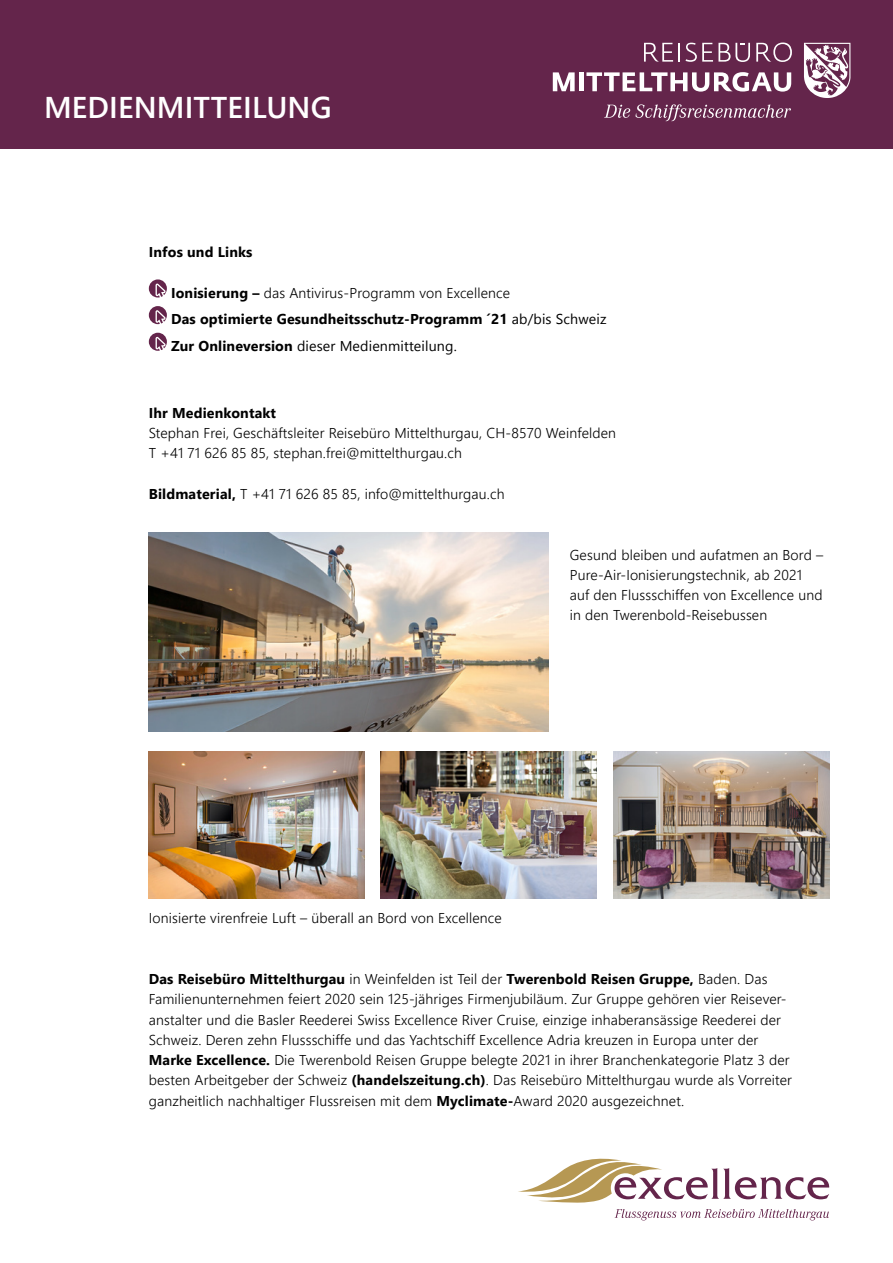
<style>
.page{position:relative;width:893px;height:1263px;background:#fff}
.page>*{position:absolute;margin:0;border:0;box-sizing:border-box;transform-origin:0 0}
.t1{font:600 30px "Segoe UI";letter-spacing:.005em;color:#fff}
.t2{font:300 14.25px/20.2px "Segoe UI";letter-spacing:.01em;color:#000}
.t3{font:700 14.25px/26.7px "Segoe UI";letter-spacing:.01em;color:#000}
.s1{font-weight:300}
.s2{font-weight:400}
.s3{font-weight:700}
</style>
<div class="page">
<div style="left:0;top:0;width:893px;height:149px;background:#64254b"></div>
<div style="left:579px;top:72px;width:5px;height:19px;background:#fff"></div>
<svg style="left:644px;top:43px;width:106px;height:19px"></svg>
<svg style="left:756px;top:43px;width:36px;height:19px"></svg>
<svg style="left:804px;top:43px;width:46px;height:55px"></svg>
<svg style="left:604px;top:104px;width:187px;height:17px"></svg>
<svg style="left:553px;top:72px;width:22px;height:19px"></svg>
<svg style="left:586px;top:72px;width:205px;height:20px"></svg>
<svg style="left:615px;top:1209px;width:214px;height:11px"></svg>
<svg style="left:518px;top:1159px;width:311px;height:44px"></svg>
<svg style="left:149px;top:279px;width:18px;height:18px"></svg>
<svg style="left:149px;top:306px;width:18px;height:18px"></svg>
<svg style="left:149px;top:333px;width:18px;height:18px"></svg>
<img style="left:149px;top:533px;width:400px;height:198px">
<img style="left:149px;top:752px;width:216px;height:146px">
<img style="left:380px;top:752px;width:216px;height:146px">
<img style="left:613px;top:752px;width:216px;height:146px">
<h1 class="t1" style="left:44px;top:84px;width:289px">MEDIENMITTEILUNG</h1>
<p class="t3" style="left:149px;top:238px;width:105px">Infos und Links</p>
<p class="t3" style="left:171px;top:279px;width:437px">Ionisierung – <span class="s1">das Antivirus-Programm von Excellence<br></span>Das optimierte Gesundheitsschutz-Programm ´21 <span class="s2">ab/bis Schweiz<br></span>Zur Onlineversion <span class="s2">dieser Medienmitteilung.</span></p>
<p class="t3" style="left:149px;top:399px;width:129px">Ihr Medienkontakt</p>
<p class="t2" style="left:149px;top:422px;width:469px">Stephan Frei, Geschäftsleiter Reisebüro Mittelthurgau, CH-8570 Weinfelden<br>T +41 71 626 85 85, stephan.frei@mittelthurgau.ch</p>
<p class="t2" style="left:149px;top:483px;width:357px"><span class="s3">Bildmaterial,</span> T +41 71 626 85 85, info@mittelthurgau.ch</p>
<p class="t2" style="left:570px;top:544px;width:255px">Gesund bleiben und aufatmen an Bord – Pure-Air-Ionisierungstechnik, ab 2021 auf den Flussschiffen von Excellence und in den Twerenbold-Reisebussen</p>
<p class="t2" style="left:149px;top:907px;width:355px">Ionisierte virenfreie Luft – überall an Bord von Excellence</p>
<p class="t2" style="left:149px;top:968px;width:645px"><span class="s3">Das Reisebüro Mittelthurgau</span> in Weinfelden ist Teil der <span class="s3">Twerenbold Reisen Gruppe,</span> Baden. Das Familienunternehmen feiert 2020 sein 125-jähriges Firmenjubiläum. Zur Gruppe gehören vier Reisever&shy;anstalter und die Basler Reederei Swiss Excellence River Cruise, einzige inhaberansässige Reederei der Schweiz. Deren zehn Flussschiffe und das Yachtschiff Excellence Adria kreuzen in Europa unter der <span class="s3">Marke Excellence.</span> Die Twerenbold Reisen Gruppe belegte 2021 in ihrer Branchenkategorie Platz 3 der besten Arbeitgeber der Schweiz <span class="s3">(handelszeitung.ch)</span>. Das Reisebüro Mittelthurgau wurde als Vorreiter ganzheitlich nachhaltiger Flussreisen mit dem <span class="s3">Myclimate-</span>Award 2020 ausgezeichnet.</p>
</div>
